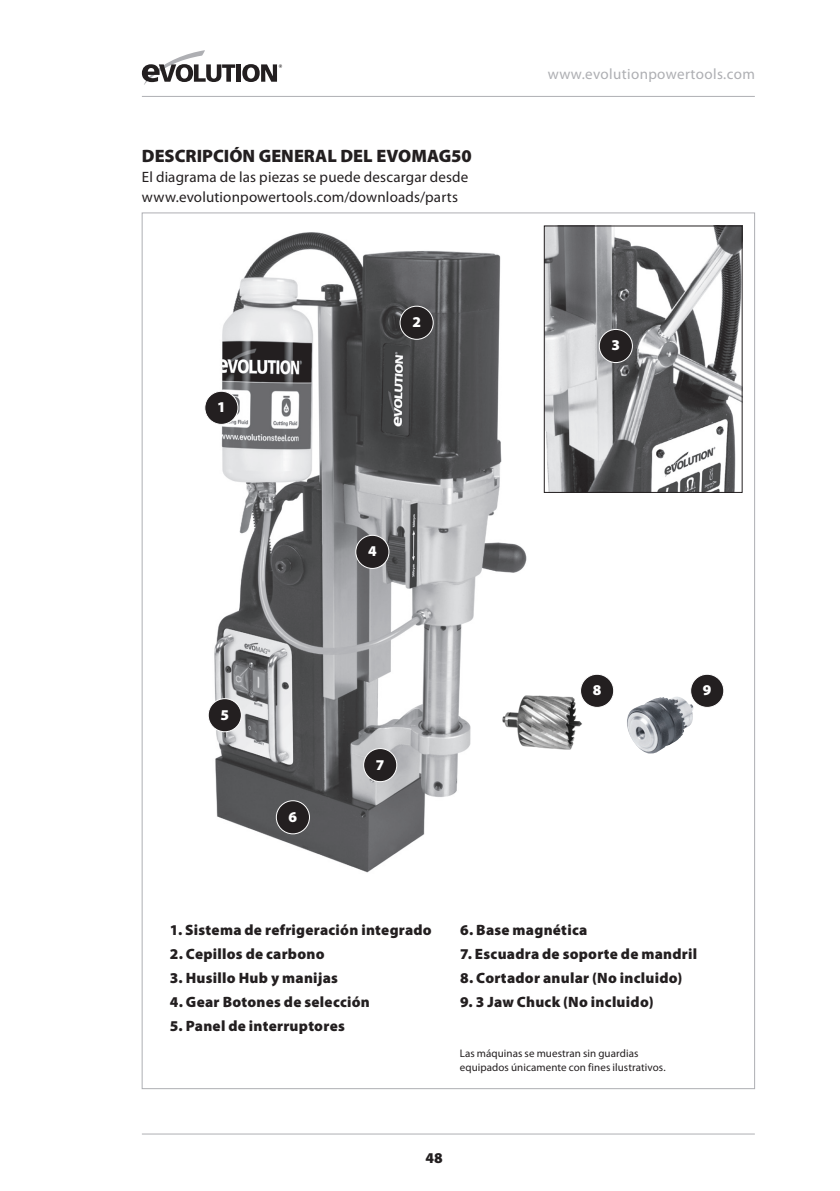
<style>
.page{position:relative;width:840px;height:1191px;background:#fff}
.page>*{position:absolute;margin:0;border:0;box-sizing:border-box;transform-origin:0 0}
.t1{font:900 18px "Myriad Pro";color:#231f20}
.t2{font:900 15px "Myriad Pro";letter-spacing:.015em;color:#231f20}
.t3{font:15px/20px "Myriad Pro";letter-spacing:.01em;color:#231f20}
.t4{font:15px "Myriad Pro";letter-spacing:.025em;color:#aeafb3}
.t5{font:900 15px "Myriad Pro";color:#fff}
.t6{font:11px/14px "Myriad Pro";letter-spacing:.005em;color:#231f20}
</style>
<div class="page">
<svg style="left:142px;top:50px;width:93px;height:35px"></svg>
<div style="left:236px;top:64px;width:5px;height:18px;background:#231f20"></div>
<svg style="left:242px;top:64px;width:40px;height:18px"></svg>
<hr style="left:142px;top:96px;width:612px;height:1px;background:#aeafb3">
<hr style="left:142px;top:1133px;width:612px;height:1px;background:#aeafb3">
<img style="left:206px;top:232px;width:321px;height:641px">
<img style="left:545px;top:228px;width:195px;height:263px">
<div style="left:543px;top:226px;width:199px;height:267px;border:1px solid #231f20"></div>
<div style="left:205px;top:391px;width:33px;height:33px;background:#231f20;border-radius:50%"></div>
<div style="left:204px;top:391px;width:34px;height:34px;border:1px solid #fff;border-radius:50%"></div>
<div style="left:355px;top:535px;width:34px;height:33px;background:#231f20;border-radius:50%"></div>
<div style="left:355px;top:535px;width:34px;height:34px;border:1px solid #fff;border-radius:50%"></div>
<div style="left:208px;top:698px;width:33px;height:34px;background:#231f20;border-radius:50%"></div>
<div style="left:207px;top:698px;width:35px;height:34px;border:1px solid #fff;border-radius:50%"></div>
<div style="left:276px;top:800px;width:33px;height:34px;background:#231f20;border-radius:50%"></div>
<div style="left:276px;top:800px;width:34px;height:34px;border:1px solid #fff;border-radius:50%"></div>
<div style="left:400px;top:306px;width:33px;height:33px;background:#231f20;border-radius:50%"></div>
<div style="left:399px;top:306px;width:34px;height:34px;border:1px solid #fff;border-radius:50%"></div>
<img style="left:499px;top:689px;width:83px;height:67px">
<div style="left:599px;top:329px;width:33px;height:33px;background:#231f20;border-radius:50%"></div>
<div style="left:598px;top:329px;width:34px;height:34px;border:1px solid #fff;border-radius:50%"></div>
<img style="left:627px;top:697px;width:49px;height:56px">
<div style="left:363px;top:748px;width:33px;height:33px;background:#231f20;border-radius:50%"></div>
<div style="left:363px;top:748px;width:34px;height:34px;border:1px solid #fff;border-radius:50%"></div>
<div style="left:580px;top:674px;width:33px;height:33px;background:#231f20;border-radius:50%"></div>
<div style="left:579px;top:674px;width:35px;height:34px;border:1px solid #fff;border-radius:50%"></div>
<div style="left:690px;top:674px;width:33px;height:33px;background:#231f20;border-radius:50%"></div>
<div style="left:689px;top:674px;width:34px;height:34px;border:1px solid #fff;border-radius:50%"></div>
<p class="t1" style="left:142px;top:144px;width:331px">DESCRIPCIÓN GENERAL DEL EVOMAG50</p>
<p class="t3" style="left:142px;top:167px;width:328px">El diagrama de las piezas se puede descargar desde www.evolutionpowertools.com/downloads/parts</p>
<p class="t5" style="left:217px;top:397px;width:10px">1</p>
<p class="t5" style="left:220px;top:704px;width:10px">5</p>
<p class="t5" style="left:288px;top:806px;width:10px">6</p>
<p class="t5" style="left:412px;top:312px;width:10px">2</p>
<p class="t5" style="left:368px;top:541px;width:10px">4</p>
<p class="t5" style="left:375px;top:754px;width:10px">7</p>
<p class="t4" style="left:547px;top:65px;width:208px">www.evolutionpowertools.com</p>
<p class="t5" style="left:611px;top:335px;width:10px">3</p>
<p class="t5" style="left:592px;top:680px;width:10px">8</p>
<p class="t5" style="left:702px;top:680px;width:10px">9</p>
<p class="t2" style="left:170px;top:919px;width:263px">1. Sistema de refrigeración integrado</p>
<p class="t2" style="left:170px;top:943px;width:156px">2. Cepillos de carbono</p>
<p class="t2" style="left:170px;top:967px;width:170px">3. Husillo Hub y manijas</p>
<p class="t2" style="left:170px;top:991px;width:201px">4. Gear Botones de selección</p>
<p class="t2" style="left:170px;top:1015px;width:176px">5. Panel de interruptores</p>
<p class="t2" style="left:460px;top:919px;width:129px">6. Base magnética</p>
<p class="t2" style="left:460px;top:943px;width:238px">7. Escuadra de soporte de mandril</p>
<p class="t2" style="left:460px;top:967px;width:224px">8. Cortador anular (No incluido)</p>
<p class="t2" style="left:460px;top:991px;width:195px">9. 3 Jaw Chuck (No incluido)</p>
<p class="t6" style="left:459px;top:1046px;width:207px">Las máquinas se muestran sin guardias equipados únicamente con fines ilustrativos.</p>
<p class="t2" style="left:425px;top:1147px;width:19px">48</p>
</div>
